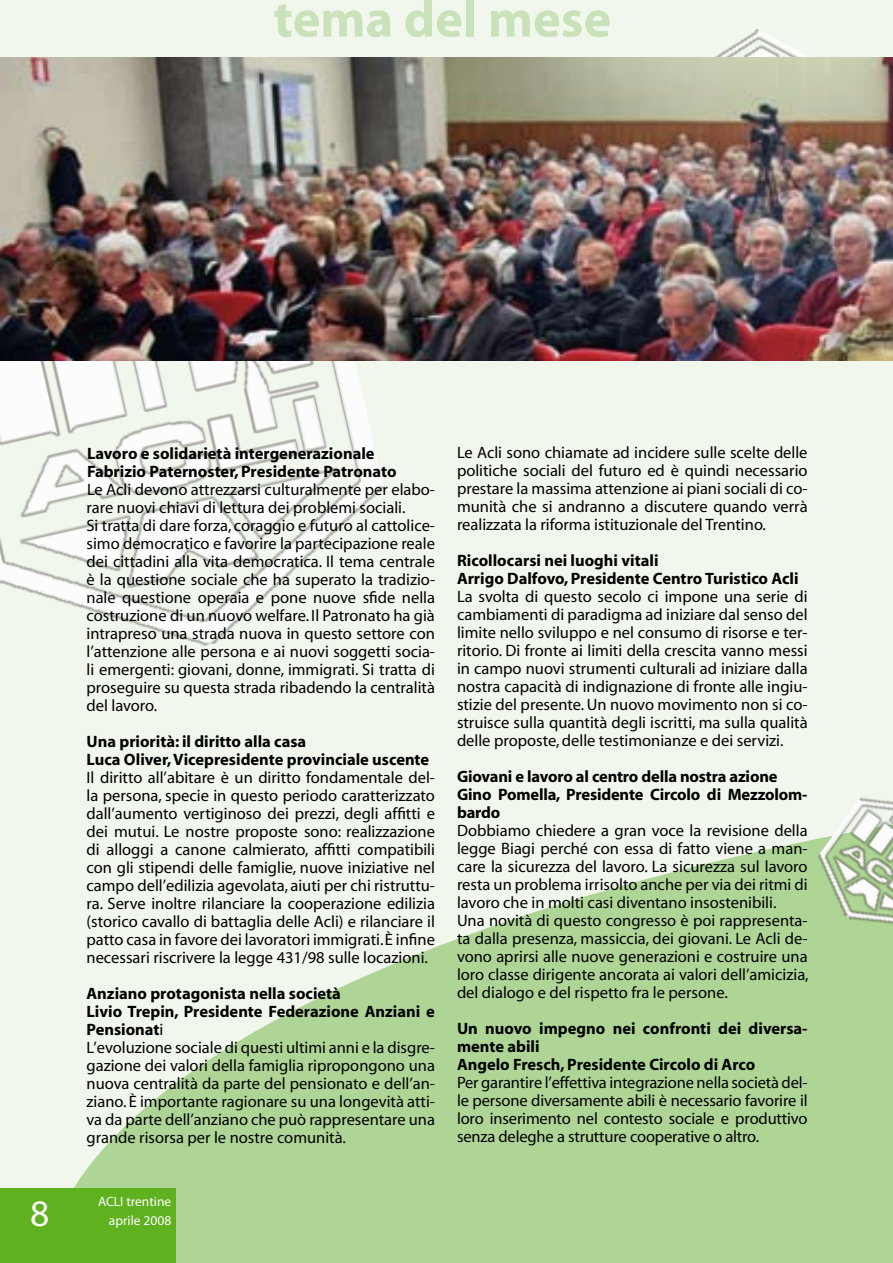
<style>
.page{position:relative;width:893px;height:1263px;background:#f1f7ec}
.page>*{position:absolute;margin:0;border:0;box-sizing:border-box;transform-origin:0 0}
.t1{font:700 52.5px "Myriad";color:#cae2b9}
.t2{font:37.5px "Myriad";color:#fff}
.t3{font:16.5px/18px "Myriad";color:#000;text-align:justify}
.t4{font:700 16.5px/18px "Myriad";color:#000}
.t5{font:13.5px/19.5px "Myriad";color:#fff;text-align:right}
.s1{font-weight:700}
</style>
<div class="page">
<svg style="left:74px;top:842px;width:819px;height:421px;fill:#afd596"></svg>
<img style="left:0;top:361px;width:384px;height:285px">
<img style="left:673px;top:29px;width:176px;height:29px">
<div style="left:0;top:1188px;width:176px;height:75px;background:#5fb11f"></div>
<img style="left:799px;top:797px;width:94px;height:154px">
<img style="left:0;top:58px;width:893px;height:303px">
<h1 class="t1" style="left:274px;top:-8px;width:339px">tema del mese</h1>
<h2 class="t2" style="left:30px;top:1194px;width:21px">8</h2>
<p class="t4" style="left:87px;top:445px;width:311px">Lavoro e solidarietà intergenerazionale<br>Fabrizio Paternoster, Presidente Patronato</p>
<p class="t3" style="left:87px;top:481px;width:350px;text-align:left">Le Acli devono attrezzarsi culturalmente per elabo&shy;rare nuovi chiavi di lettura dei problemi sociali.<br>Si tratta di dare forza, coraggio e futuro al cattolice&shy;simo democratico e favorire la partecipazione reale dei cittadini alla vita democratica. Il tema centrale è la questione sociale che ha superato la tradizio&shy;nale questione operaia e pone nuove sfide nella costruzione di un nuovo welfare. Il Patronato ha già intrapreso una strada nuova in questo settore con l’attenzione alle persona e ai nuovi soggetti socia&shy;li emergenti: giovani, donne, immigrati. Si tratta di proseguire su questa strada ribadendo la centralità del lavoro.</p>
<p class="t4" style="left:87px;top:733px;width:344px">Una priorità: il diritto alla casa<br>Luca Oliver, Vicepresidente provinciale uscente</p>
<p class="t3" style="left:87px;top:769px;width:350px">Il diritto all’abitare è un diritto fondamentale del&shy;la persona, specie in questo periodo caratterizzato dall’aumento vertiginoso dei prezzi, degli affitti e dei mutui. Le nostre proposte sono: realizzazione di alloggi a canone calmierato, affitti compatibili con gli stipendi delle famiglie, nuove iniziative nel campo dell’edilizia agevolata, aiuti per chi ristruttu&shy;ra. Serve inoltre rilanciare la cooperazione edilizia (storico cavallo di battaglia delle Acli) e rilanciare il patto casa in favore dei lavoratori immigrati. È infine necessari riscrivere la legge 431/98 sulle locazioni.</p>
<p class="t3" style="left:87px;top:985px;width:350px;text-align:left"><span class="s1">Anziano protagonista nella società<br>Livio Trepin, Presidente Federazione Anziani e Pensionat</span>i<br>L’evoluzione sociale di questi ultimi anni e la disgre&shy;gazione dei valori della famiglia ripropongono una nuova centralità da parte del pensionato e dell’an&shy;ziano. È importante ragionare su una longevità atti&shy;va da parte dell’anziano che può rappresentare una grande risorsa per le nostre comunità.</p>
<p class="t5" style="left:98px;top:1192px;width:75px">ACLI trentine aprile 2008</p>
<p class="t3" style="left:457px;top:444px;width:352px">Le Acli sono chiamate ad incidere sulle scelte delle politiche sociali del futuro ed è quindi necessario prestare la massima attenzione ai piani sociali di co&shy;munità che si andranno a discutere quando verrà realizzata la riforma istituzionale del Trentino.</p>
<p class="t4" style="left:457px;top:552px;width:343px">Ricollocarsi nei luoghi vitali<br>Arrigo Dalfovo, Presidente Centro Turistico Acli</p>
<p class="t3" style="left:457px;top:588px;width:352px">La svolta di questo secolo ci impone una serie di cambiamenti di paradigma ad iniziare dal senso del limite nello sviluppo e nel consumo di risorse e ter&shy;ritorio. Di fronte ai limiti della crescita vanno messi in campo nuovi strumenti culturali ad iniziare dalla nostra capacità di indignazione di fronte alle ingiu&shy;stizie del presente. Un nuovo movimento non si co&shy;struisce sulla quantità degli iscritti, ma sulla qualità delle proposte, delle testimonianze e dei servizi.</p>
<p class="t4" style="left:457px;top:768px;width:352px">Giovani e lavoro al centro della nostra azione<br>Gino Pomella, Presidente Circolo di Mezzolom&shy;bardo</p>
<p class="t3" style="left:457px;top:822px;width:353px;text-align:left">Dobbiamo chiedere a gran voce la revisione della legge Biagi perché con essa di fatto viene a man&shy;care la sicurezza del lavoro. La sicurezza sul lavoro resta un problema irrisolto anche per via dei ritmi di lavoro che in molti casi diventano insostenibili.<br>Una novità di questo congresso è poi rappresenta&shy;ta dalla presenza, massiccia, dei giovani. Le Acli de&shy;vono aprirsi alle nuove generazioni e costruire una loro classe dirigente ancorata ai valori dell’amicizia, del dialogo e del rispetto fra le persone.</p>
<p class="t4" style="left:457px;top:1020px;width:352px">Un nuovo impegno nei confronti dei diversa&shy;mente abili<br>Angelo Fresch, Presidente Circolo di Arco</p>
<p class="t3" style="left:457px;top:1074px;width:352px">Per garantire l’effettiva integrazione nella società del&shy;le persone diversamente abili è necessario favorire il loro inserimento nel contesto sociale e produttivo senza deleghe a strutture cooperative o altro.</p>
</div>
